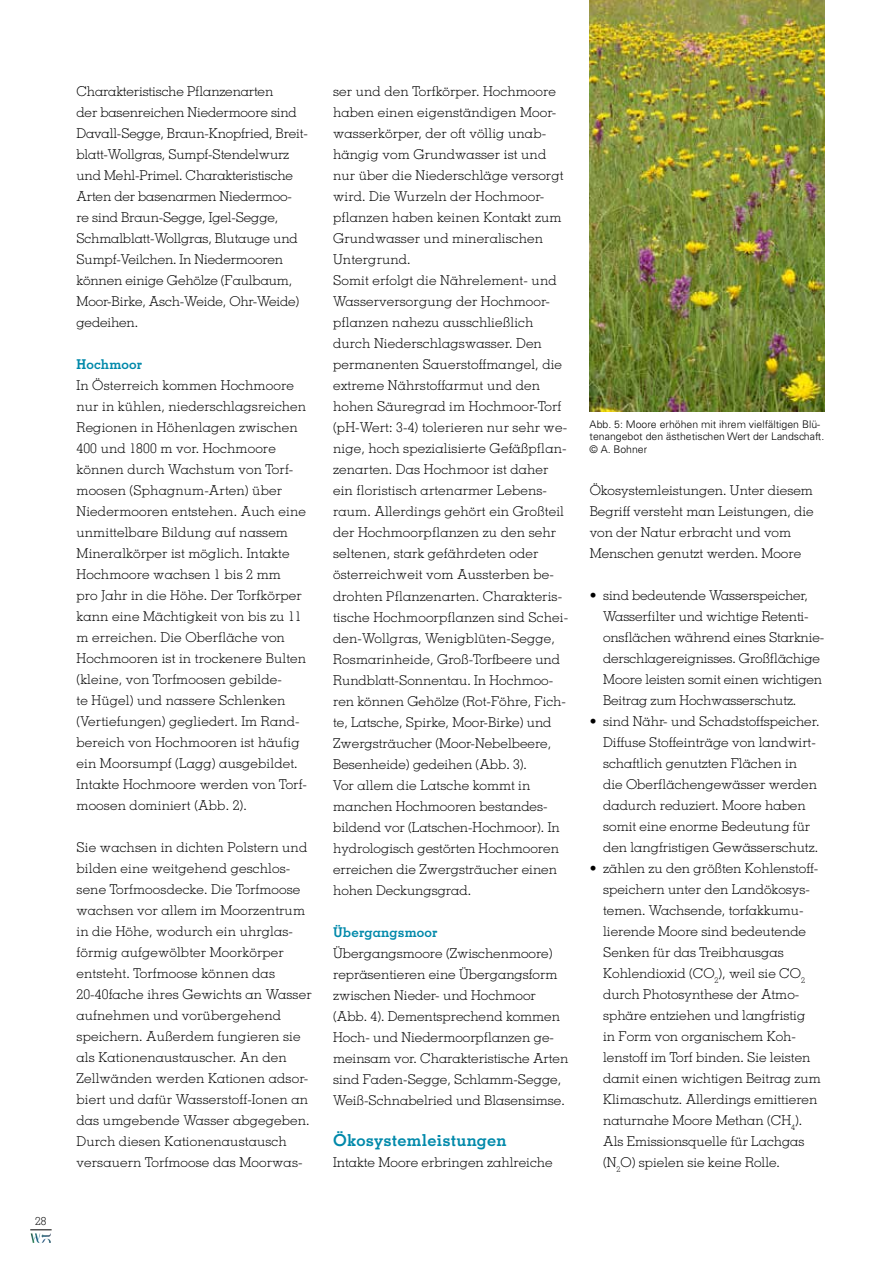
<style>
.page{position:relative;width:893px;height:1263px;background:#fff}
.page>*{position:absolute;margin:0;border:0;box-sizing:border-box;transform-origin:0 0}
.t1{font:700 16.5px "Memphis LT Std";letter-spacing:.01em;color:#0089aa}
.t2{font:300 13.5px/21px "Memphis LT Std";color:#000}
.t3{font:700 13.5px "Memphis LT Std";letter-spacing:.01em;color:#0089aa}
.t4{font:300 11.25px "Memphis LT Std";color:#000}
.t5{font:300 10.5px/12.6px "Univers LT Std";color:#000}
</style>
<div class="page">
<img style="left:31px;top:1233px;width:20px;height:10px">
<svg style="left:30px;top:1229px;width:22px;height:1px"></svg>
<img style="left:590px;top:0;width:235px;height:411px">
<p class="t4" style="left:35px;top:1214px;width:13px">28</p>
<p class="t2" style="left:77px;top:81px;width:233px">Charakteristische Pflanzenarten<br>der basenreichen Niedermoore sind Davall-Segge, Braun-Knopfried, Breit&shy;blatt-Wollgras, Sumpf-Stendelwurz und Mehl-Primel. Charakteristische Arten der basenarmen Niedermoo-<br>re sind Braun-Segge, Igel-Segge, Schmalblatt-Wollgras, Blutauge und Sumpf-Veilchen. In Niedermooren können einige Gehölze (Faulbaum, Moor-Birke, Asch-Weide, Ohr-Weide) gedeihen.</p>
<p class="t3" style="left:77px;top:356px;width:67px">Hochmoor</p>
<p class="t2" style="left:77px;top:375px;width:232px">In Österreich kommen Hochmoore nur in kühlen, niederschlagsreichen Regionen in Höhenlagen zwischen 400 und 1800 m vor. Hochmoore können durch Wachstum von Torf&shy;moosen (Sphagnum-Arten) über Niedermooren entstehen. Auch eine unmittelbare Bildung auf nassem Mineralkörper ist möglich. Intakte Hochmoore wachsen 1 bis 2 mm<br>pro Jahr in die Höhe. Der Torfkörper kann eine Mächtigkeit von bis zu 11 m erreichen. Die Oberfläche von Hochmooren ist in trockenere Bulten (kleine, von Torfmoosen gebilde-<br>te Hügel) und nassere Schlenken (Vertiefungen) gegliedert. Im Rand&shy;bereich von Hochmooren ist häufig ein Moorsumpf (Lagg) ausgebildet.<br>Intakte Hochmoore werden von Torf&shy;moosen dominiert (Abb. 2).</p>
<p class="t2" style="left:77px;top:837px;width:237px">Sie wachsen in dichten Polstern und bilden eine weitgehend geschlos&shy;sene Torfmoosdecke. Die Torfmoose wachsen vor allem im Moorzentrum in die Höhe, wodurch ein uhrglas&shy;förmig aufgewölbter Moorkörper entsteht. Torfmoose können das 20-40fache ihres Gewichts an Wasser aufnehmen und vorübergehend speichern. Außerdem fungieren sie als Kationenaustauscher. An den Zellwänden werden Kationen adsor&shy;biert und dafür Wasserstoff-Ionen an das umgebende Wasser abgegeben.<br>Durch diesen Kationenaustausch versauern Torfmoose das Moorwas-</p>
<p class="t2" style="left:333px;top:81px;width:237px">ser und den Torfkörper. Hochmoore haben einen eigenständigen Moor&shy;wasserkörper, der oft völlig unab&shy;hängig vom Grundwasser ist und nur über die Niederschläge versorgt wird. Die Wurzeln der Hochmoor&shy;pflanzen haben keinen Kontakt zum Grundwasser und mineralischen Untergrund.<br>Somit erfolgt die Nährelement- und Wasserversorgung der Hochmoor&shy;pflanzen nahezu ausschließlich durch Niederschlagswasser. Den permanenten Sauerstoffmangel, die extreme Nährstoffarmut und den hohen Säuregrad im Hochmoor-Torf (pH-Wert: 3-4) tolerieren nur sehr we&shy;nige, hoch spezialisierte Gefäßpflan&shy;zenarten. Das Hochmoor ist daher ein floristisch artenarmer Lebens&shy;raum. Allerdings gehört ein Großteil der Hochmoorpflanzen zu den sehr seltenen, stark gefährdeten oder österreichweit vom Aussterben be&shy;drohten Pflanzenarten. Charakteris&shy;tische Hochmoorpflanzen sind Schei&shy;den-Wollgras, Wenigblüten-Segge, Rosmarinheide, Groß-Torfbeere und Rundblatt-Sonnentau. In Hochmoo&shy;ren können Gehölze (Rot-Föhre, Fich&shy;te, Latsche, Spirke, Moor-Birke) und Zwergsträucher (Moor-Nebelbeere, Besenheide) gedeihen (Abb. 3).<br>Vor allem die Latsche kommt in manchen Hochmooren bestandes&shy;bildend vor (Latschen-Hochmoor). In hydrologisch gestörten Hochmooren erreichen die Zwergsträucher einen hohen Deckungsgrad.</p>
<p class="t3" style="left:333px;top:923px;width:106px">Übergangsmoor</p>
<p class="t2" style="left:333px;top:942px;width:237px">Übergangsmoore (Zwischenmoore) repräsentieren eine Übergangsform zwischen Nieder- und Hochmoor (Abb. 4). Dementsprechend kommen Hoch- und Niedermoorpflanzen ge&shy;meinsam vor. Charakteristische Arten sind Faden-Segge, Schlamm-Segge, Weiß-Schnabelried und Blasensimse.</p>
<p class="t1" style="left:333px;top:1130px;width:175px">Ökosystemleistungen</p>
<p class="t2" style="left:333px;top:1152px;width:221px">Intakte Moore erbringen zahlreiche</p>
<p class="t5" style="left:590px;top:418px;width:236px">Abb. 5: Moore erhöhen mit ihrem vielfältigen Blü&shy;tenangebot den ästhetischen Wert der Landschaft. © A. Bohner</p>
<p class="t2" style="left:590px;top:480px;width:225px">Ökosystemleistungen. Unter diesem Begriff versteht man Leistungen, die von der Natur erbracht und vom Menschen genutzt werden. Moore</p>
<p class="t2" style="left:603px;top:585px;width:223px;text-indent:-14px">• sind bedeutende Wasserspeicher, Wasserfilter und wichtige Retenti&shy;onsflächen während eines Starknie&shy;derschlagereignisses. Großflächige Moore leisten somit einen wichtigen Beitrag zum Hochwasserschutz.</p>
<p class="t2" style="left:603px;top:711px;width:218px;text-indent:-14px">• sind Nähr- und Schadstoffspeicher.<br>Diffuse Stoffeinträge von landwirt&shy;schaftlich genutzten Flächen in die Oberflächengewässer werden dadurch reduziert. Moore haben somit eine enorme Bedeutung für den langfristigen Gewässerschutz.</p>
<p class="t2" style="left:603px;top:858px;width:219px;text-indent:-13px">• zählen zu den größten Kohlenstoff&shy;speichern unter den Landökosys&shy;temen. Wachsende, torfakkumu&shy;lierende Moore sind bedeutende<br>Senken für das Treibhausgas<br>Kohlendioxid (CO<sub>2</sub>), weil sie CO<sub>2 </sub>durch Photosynthese der Atmo&shy;sphäre entziehen und langfristig<br>in Form von organischem Koh&shy;lenstoff im Torf binden. Sie leisten damit einen wichtigen Beitrag zum<br>Klimaschutz. Allerdings emittieren naturnahe Moore Methan (CH<sub>4</sub>).<br>Als Emissionsquelle für Lachgas (N<sub>2</sub>O) spielen sie keine Rolle.</p>
</div>
